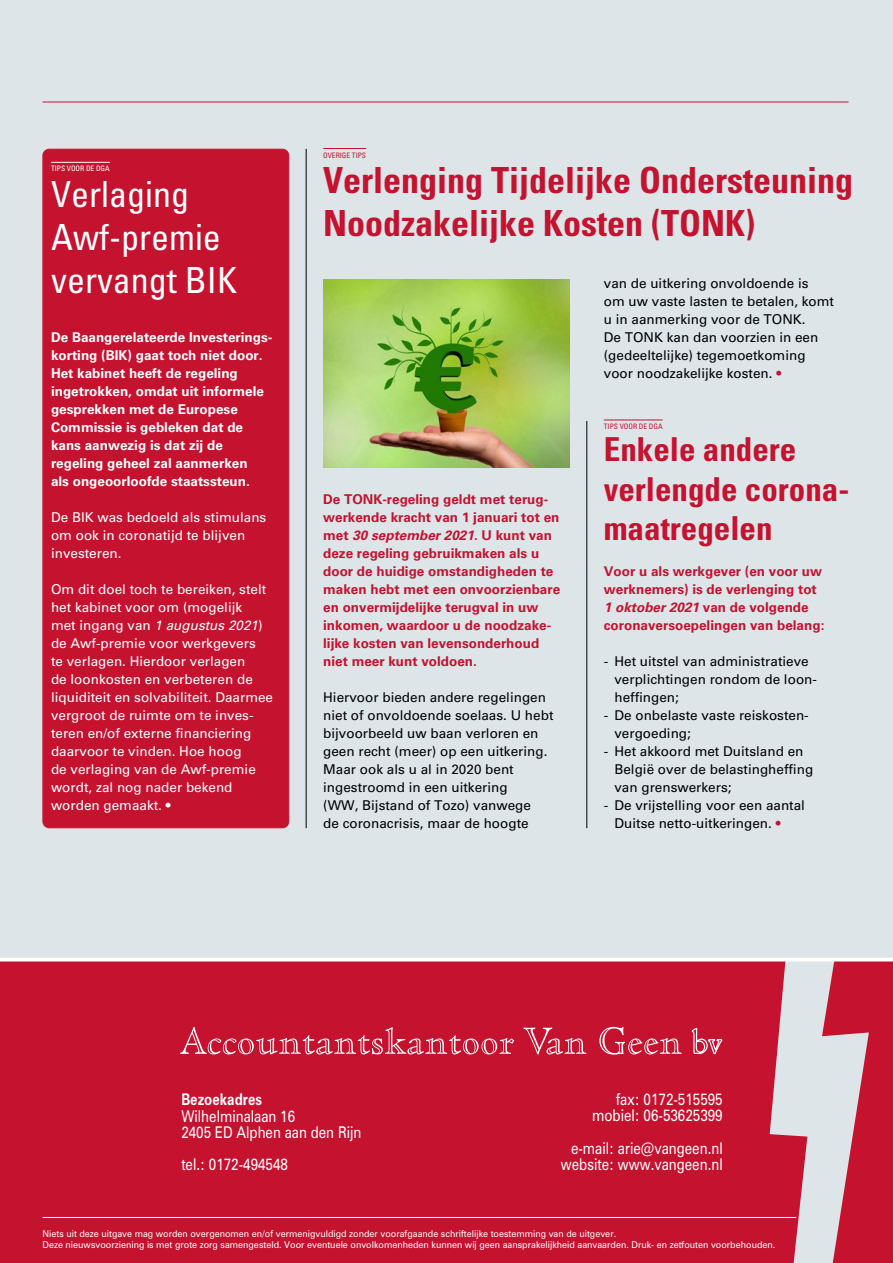
<style>
.page{position:relative;width:893px;height:1263px;background:#fff}
.page>*{position:absolute;margin:0;border:0;box-sizing:border-box;transform-origin:0 0}
.t1{font:700 condensed 36px/43.2px "Univers LT Std";color:#c4122f}
.t2{font:condensed 36px/43.2px "Univers LT Std";color:#fff}
.t3{font:700 condensed 33px/39.6px "Univers LT Std";color:#c4122f}
.t4{font:16.2px/16.2px "Zurich BT";color:#fff;text-align:right;scale:.83 1}
.t5{font:700 16.2px "Zurich BT";color:#fff;scale:.83 1}
.t6{font:13.5px/18px "Univers LT Std";color:#000}
.t7{font:13.5px/18px "Univers LT Std";color:#fff}
.t8{font:700 13.5px/18px "Univers LT Std";color:#c4122f}
.t9{font:700 13.5px/18px "Univers LT Std";color:#fff}
.t10{font:9.3px/11.1px "Zurich BT";color:#fff}
.t11{font:condensed 7.5px "Univers LT Std";color:#c4122f}
.t12{font:condensed 7.5px "Univers LT Std";color:#fff}
.s1{font-style:italic}
.s2{color:#c4122f}
</style>
<div class="page">
<div style="left:0;top:962px;width:893px;height:301px;background:#c4122f"></div>
<div style="left:0;top:0;width:893px;height:960px;background:#dde5e9"></div>
<hr style="left:43px;top:1217px;width:753px;height:1px;background:#fff">
<svg style="left:770px;top:961px;width:99px;height:302px;fill:#dde5e9"></svg>
<hr style="left:43px;top:102px;width:806px;height:1px;background:#c4122f">
<hr style="left:0;top:958px;width:893px;height:3px;background:#fff">
<svg style="left:180px;top:1027px;width:334px;height:27px"></svg>
<svg style="left:523px;top:1027px;width:63px;height:27px"></svg>
<svg style="left:599px;top:1027px;width:83px;height:27px"></svg>
<svg style="left:692px;top:1027px;width:31px;height:28px"></svg>
<div style="left:43px;top:149px;width:246px;height:679px;background:#c4122f;border-radius:6px"></div>
<div style="left:43px;top:149px;width:246px;height:679px;border:1px solid #c4122f;border-radius:6px"></div>
<hr style="left:604px;top:420px;width:59px;height:1px;background:#c4122f">
<hr style="left:306px;top:149px;width:1px;height:679px;background:#000">
<hr style="left:586px;top:421px;width:1px;height:407px;background:#000">
<hr style="left:51px;top:162px;width:59px;height:1px;background:#fff">
<hr style="left:323px;top:148px;width:43px;height:1px;background:#c4122f">
<img style="left:323px;top:280px;width:247px;height:188px">
<p class="t12" style="left:51px;top:164px;width:60px">TIPS VOOR DE DGA</p>
<h1 class="t2" style="left:51px;top:172px;width:187px">Verlaging<br>Awf-premie vervangt BIK</h1>
<p class="t9" style="left:51px;top:328px;width:223px">De Baangerelateerde Investerings&shy;korting (BIK) gaat toch niet door.<br>Het kabinet heeft de regeling ingetrokken, omdat uit informele gesprekken met de Europese<br>Commissie is gebleken dat de kans aanwezig is dat zij de regeling geheel zal aanmerken<br>als ongeoorloofde staatssteun.</p>
<p class="t7" style="left:51px;top:508px;width:217px">De BIK was bedoeld als stimulans om ook in coronatijd te blijven investeren.</p>
<p class="t7" style="left:51px;top:580px;width:224px">Om dit doel toch te bereiken, stelt het kabinet voor om (mogelijk<br>met ingang van <span class="s1">1 augustus 2021</span>) de Awf-premie voor werkgevers<br>te verlagen. Hierdoor verlagen<br>de loonkosten en verbeteren de liquiditeit en solvabiliteit. Daarmee vergroot de ruimte om te inves&shy;teren en/of externe financiering daarvoor te vinden. Hoe hoog<br>de verlaging van de Awf-premie wordt, zal nog nader bekend worden gemaakt. •</p>
<p class="t11" style="left:323px;top:150px;width:44px">OVERIGE TIPS</p>
<h1 class="t1" style="left:323px;top:159px;width:532px">Verlenging Tijdelijke Ondersteuning<br>Noodzakelijke Kosten (TONK)</h1>
<p class="t8" style="left:323px;top:490px;width:239px">De TONK-regeling geldt met terug&shy;werkende kracht van 1 januari tot en met <span class="s1">30 september 2021</span>. U kunt van deze regeling gebruikmaken als u door de huidige omstandigheden te maken hebt met een onvoorzienbare en onvermijdelijke terugval in uw inkomen, waardoor u de noodzake&shy;lijke kosten van levensonderhoud niet meer kunt voldoen.</p>
<p class="t6" style="left:323px;top:688px;width:232px">Hiervoor bieden andere regelingen niet of onvoldoende soelaas. U hebt bijvoorbeeld uw baan verloren en geen recht (meer) op een uitkering.<br>Maar ook als u al in 2020 bent ingestroomd in een uitkering<br>(WW, Bijstand of Tozo) vanwege<br>de coronacrisis, maar de hoogte</p>
<p class="t6" style="left:604px;top:274px;width:232px">van de uitkering onvoldoende is<br>om uw vaste lasten te betalen, komt u in aanmerking voor de TONK.<br>De TONK kan dan voorzien in een (gedeeltelijke) tegemoetkoming voor noodzakelijke kosten. <span class="s2">•</span></p>
<p class="t11" style="left:604px;top:421px;width:60px">TIPS VOOR DE DGA</p>
<h2 class="t3" style="left:604px;top:429px;width:247px">Enkele andere verlengde corona&shy;maatregelen</h2>
<p class="t8" style="left:604px;top:562px;width:222px">Voor u als werkgever (en voor uw werknemers) is de verlenging tot<br><span class="s1">1 oktober 2021</span> van de volgende coronaversoepelingen van belang:</p>
<p class="t6" style="left:614px;top:652px;width:204px;text-indent:-11px">- Het uitstel van administratieve verplichtingen rondom de loon&shy;heffingen;</p>
<p class="t6" style="left:614px;top:706px;width:196px;text-indent:-11px">- De onbelaste vaste reiskosten&shy;vergoeding;</p>
<p class="t6" style="left:614px;top:742px;width:200px;text-indent:-11px">- Het akkoord met Duitsland en<br>België over de belastingheffing van grenswerkers;</p>
<p class="t6" style="left:614px;top:796px;width:192px;text-indent:-11px">- De vrijstelling voor een aantal<br>Duitse netto-uitkeringen. <span class="s2">•</span></p>
<p class="t5" style="left:181px;top:1090px;width:99px">Bezoekadres</p>
<p class="t4" style="left:181px;top:1108px;width:218px;text-align:left">Wilhelminalaan 16<br>2405 ED Alphen aan den Rijn</p>
<p class="t4" style="left:181px;top:1156px;width:130px">tel.: 0172-494548</p>
<p class="t4" style="left:592px;top:1091px;width:159px">fax: 0172-515595 mobiel: 06-53625399</p>
<p class="t4" style="left:561px;top:1139px;width:196px">e-mail: arie@vangeen.nl website: www.vangeen.nl</p>
<p class="t10" style="left:43px;top:1228px;width:734px">Niets uit deze uitgave mag worden overgenomen en/of vermenigvuldigd zonder voorafgaande schriftelijke toestemming van de uitgever.<br>Deze nieuwsvoorziening is met grote zorg samengesteld. Voor eventuele onvolkomenheden kunnen wij geen aansprakelijkheid aanvaarden. Druk- en zetfouten voorbehouden.</p>
</div>
